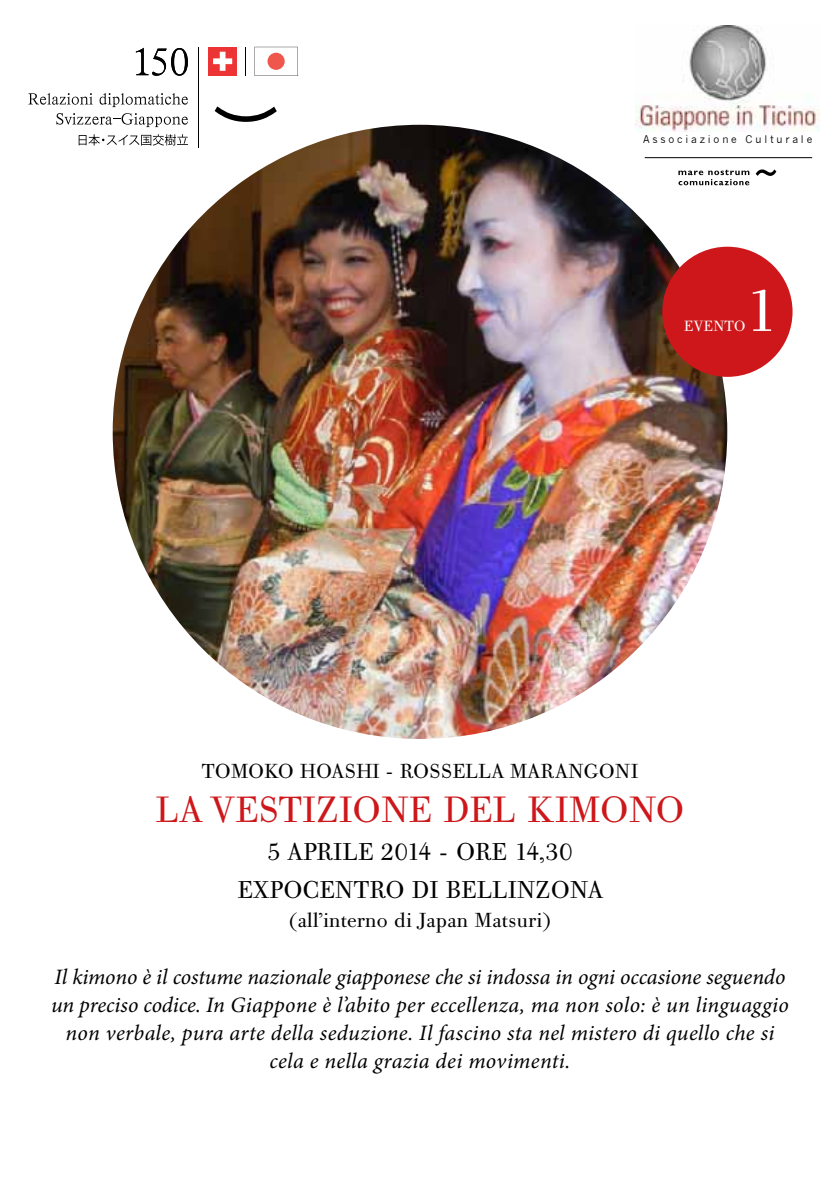
<style>
.page{position:relative;width:840px;height:1191px;background:#fff}
.page>*{position:absolute;margin:0;border:0;box-sizing:border-box;transform-origin:0 0}
.t1{font:59.4px "Bodoni Old Face BQ";color:#fff}
.t2{font:36px "Bodoni Old Face BQ";letter-spacing:.02em;color:#cd171a}
.t3{font:24px/38px "Bodoni Old Face BQ";letter-spacing:.02em;color:#000;text-align:center}
.t4{font:italic 22px/28px "Minion Pro";letter-spacing:.005em;color:#000;text-align:center}
.t5{font:20px "Bodoni Old Face BQ";letter-spacing:.02em;color:#000}
.t6{font:14.6px "Bodoni Old Face BQ";letter-spacing:.02em;color:#fff}
.t7{font:10.4px "News Gothic";letter-spacing:.27em;color:#000}
</style>
<div class="page">
<img style="left:113px;top:125px;width:613px;height:614px;border-radius:307px">
<div style="left:208px;top:47px;width:29px;height:29px;background:#ed3434"></div>
<svg style="left:213px;top:52px;width:19px;height:19px"></svg>
<svg style="left:136px;top:48px;width:52px;height:28px"></svg>
<svg style="left:245px;top:47px;width:1px;height:28px"></svg>
<hr style="left:198px;top:47px;width:1px;height:100px;background:#000">
<svg style="left:214px;top:106px;width:62px;height:16px"></svg>
<svg style="left:254px;top:47px;width:43px;height:29px"></svg>
<div style="left:267px;top:53px;width:17px;height:17px;background:#ef564c;border-radius:50%"></div>
<svg style="left:79px;top:134px;width:109px;height:12px"></svg>
<svg style="left:28px;top:93px;width:65px;height:12px"></svg>
<svg style="left:99px;top:93px;width:89px;height:14px"></svg>
<svg style="left:56px;top:113px;width:132px;height:14px"></svg>
<img style="left:635px;top:25px;width:183px;height:107px">
<div style="left:662px;top:247px;width:130px;height:130px;background:#cd171a;border-radius:50%"></div>
<svg style="left:755px;top:169px;width:21px;height:7px"></svg>
<svg style="left:678px;top:169px;width:71px;height:16px"></svg>
<hr style="left:644px;top:157px;width:167px;height:1px;background:#000">
<p class="t7" style="left:642px;top:133px;width:170px">Associazione Culturale</p>
<h1 class="t1" style="left:745px;top:274px;width:34px">1</h1>
<p class="t6" style="left:683px;top:317px;width:63px">EVENTO</p>
<p class="t5" style="left:202px;top:759px;width:437px">TOMOKO HOASHI - ROSSELLA MARANGONI</p>
<h2 class="t2" style="left:156px;top:787px;width:529px">LA VESTIZIONE DEL KIMONO</h2>
<p class="t3" style="left:237px;top:833px;width:362px">5 APRILE 2014 - ORE 14,30<br>EXPOCENTRO DI BELLINZONA</p>
<p class="t5" style="left:289px;top:907px;width:263px">(ALL’INTERNO DI JAPAN MATSURI)</p>
<p class="t4" style="left:51px;top:962px;width:738px">Il kimono è il costume nazionale giapponese che si indossa in ogni occasione seguendo un preciso codice. In Giappone è l’abito per eccellenza, ma non solo: è un linguaggio non verbale, pura arte della seduzione. Il fascino sta nel mistero di quello che si cela e nella grazia dei movimenti.</p>
</div>
